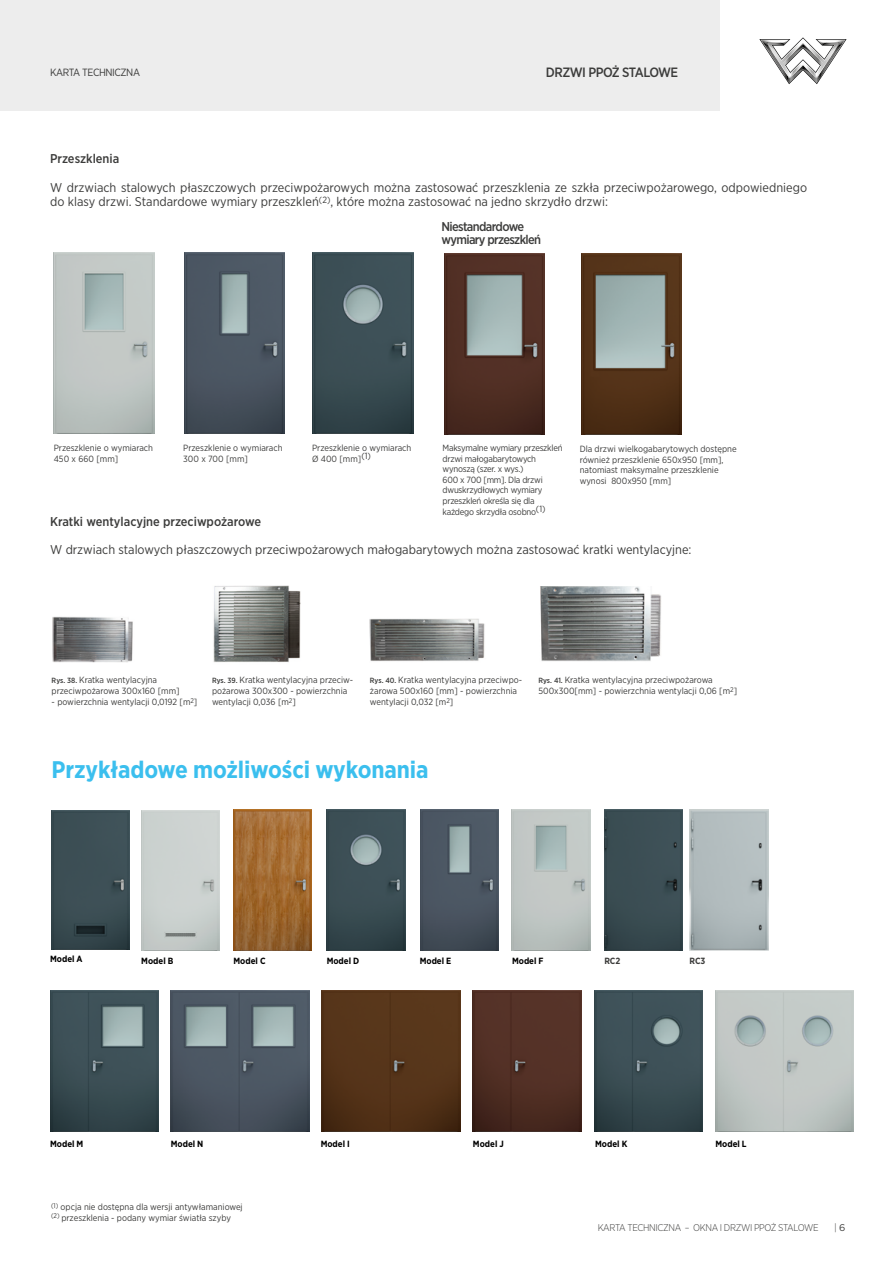
<style>
.page{position:relative;width:893px;height:1263px;background:#fff}
.page>*{position:absolute;margin:0;border:0;box-sizing:border-box;transform-origin:0 0}
.t1{font:700 24px "Gotham Narrow";letter-spacing:-.005em;color:#3bbfee}
.t2{font:500 13.5px "Gotham Narrow";letter-spacing:-.04em;color:#3c3c3b}
.t3{font:12.75px/14.2px "Gotham Narrow";color:#3c3c3b}
.t4{font:500 12.75px "Gotham Narrow";letter-spacing:-.015em;color:#3c3c3b}
.t5{font:500 12.75px/13.5px "Gotham Narrow";letter-spacing:-.05em;color:#3c3c3b}
.t6{font:10.5px "Gotham Narrow";letter-spacing:-.04em;color:#3c3c3b}
.t7{font:300 9.75px "Gotham Narrow";letter-spacing:-.035em;color:#3c3c3b}
.t8{font:300 9.75px "Gotham";color:#3c3c3b}
.t9{font:9px/10.8px "Gotham Narrow";color:#3c3c3b}
.t10{font:9px/10.5px "Gotham Narrow";letter-spacing:-.025em;color:#3c3c3b}
.t11{font:700 9px "Gotham Narrow";color:#000}
.t12{font:700 9px "Gotham Narrow";color:#3c3c3b}
.s1{font-weight:500;font-size:7.5px}
.s2{font-weight:400}
</style>
<div class="page">
<div style="left:0;top:0;width:721px;height:111px;background:#ededed"></div>
<svg style="left:759px;top:37px;width:88px;height:47px"></svg>
<img style="left:54px;top:253px;width:100px;height:181px">
<img style="left:184px;top:253px;width:101px;height:181px">
<img style="left:444px;top:254px;width:101px;height:181px">
<img style="left:313px;top:253px;width:100px;height:181px">
<img style="left:581px;top:254px;width:101px;height:180px">
<img style="left:213px;top:585px;width:88px;height:77px">
<img style="left:52px;top:616px;width:81px;height:47px">
<img style="left:370px;top:618px;width:115px;height:43px">
<img style="left:540px;top:587px;width:121px;height:74px">
<img style="left:689px;top:810px;width:80px;height:140px">
<img style="left:604px;top:810px;width:78px;height:140px">
<img style="left:234px;top:809px;width:78px;height:141px">
<img style="left:327px;top:809px;width:78px;height:141px">
<img style="left:420px;top:809px;width:78px;height:141px">
<img style="left:512px;top:809px;width:78px;height:141px">
<img style="left:141px;top:810px;width:79px;height:141px">
<img style="left:52px;top:810px;width:77px;height:139px">
<img style="left:715px;top:990px;width:139px;height:142px">
<img style="left:50px;top:990px;width:108px;height:142px">
<img style="left:171px;top:990px;width:138px;height:142px">
<img style="left:322px;top:990px;width:138px;height:142px">
<img style="left:473px;top:990px;width:108px;height:142px">
<img style="left:594px;top:990px;width:108px;height:142px">
<p class="t6" style="left:50px;top:66px;width:91px">KARTA TECHNICZNA</p>
<h2 class="t2" style="left:546px;top:64px;width:134px">DRZWI PPOŻ STALOWE</h2>
<h3 class="t4" style="left:50px;top:151px;width:71px">Przeszklenia</h3>
<h3 class="t3" style="left:50px;top:180px;width:758px">W drzwiach stalowych płaszczowych przeciwpożarowych można zastosować przeszklenia ze szkła przeciwpożarowego, odpowiedniego do klasy drzwi. Standardowe wymiary przeszkleń<sup>(2)</sup>, które można zastosować na jedno skrzydło drzwi:</h3>
<h3 class="t5" style="left:442px;top:219px;width:101px">Niestandardowe wymiary przeszkleń</h3>
<p class="t10" style="left:443px;top:443px;width:122px">Maksymalne wymiary przeszkleń drzwi małogabarytowych wynoszą (szer. x wys.)<br>600 x 700 [mm]. Dla drzwi dwuskrzydłowych wymiary przeszkleń określa się dla każdego skrzydła osobno(1)</p>
<p class="t9" style="left:54px;top:443px;width:101px">Przeszklenie o wymiarach<br>450 x 660 [mm]</p>
<p class="t9" style="left:183px;top:443px;width:101px">Przeszklenie o wymiarach<br>300 x 700 [mm]</p>
<p class="t9" style="left:580px;top:444px;width:158px">Dla drzwi wielkogabarytowych dostępne również przeszklenie 650x950 [mm], natomiast maksymalne przeszklenie wynosi 800x950 [mm]</p>
<p class="t9" style="left:312px;top:443px;width:101px">Przeszklenie o wymiarach<br>Ø 400 [mm](1)</p>
<h3 class="t4" style="left:50px;top:513px;width:212px">Kratki wentylacyjne przeciwpożarowe</h3>
<h3 class="t3" style="left:50px;top:542px;width:643px">W drzwiach stalowych płaszczowych przeciwpożarowych małogabarytowych można zastosować kratki wentylacyjne:</h3>
<p class="t9" style="left:52px;top:674px;width:130px"><span class="s1">Rys. 38.</span> Kratka wentylacyjna przeciwpożarowa 300x160 [mm]</p>
<p class="t9" style="left:52px;top:696px;width:147px">- powierzchnia wentylacji 0,0192 [m<sup>2</sup>]</p>
<p class="t9" style="left:212px;top:674px;width:143px"><span class="s1">Rys. 39.</span> Kratka wentylacyjna przeciw&shy;pożarowa 300x300 - powierzchnia wentylacji 0,036 [m<sup>2</sup>]</p>
<p class="t9" style="left:538px;top:674px;width:200px"><span class="s1">Rys. 41.</span> Kratka wentylacyjna przeciwpożarowa<br>500x300[mm] - powierzchnia wentylacji 0,06 [m<sup>2</sup>]</p>
<p class="t9" style="left:370px;top:674px;width:154px"><span class="s1">Rys. 40.</span> Kratka wentylacyjna przeciwpo&shy;żarowa 500x160 [mm] - powierzchnia wentylacji 0,032 [m<sup>2</sup>]</p>
<h1 class="t1" style="left:52px;top:755px;width:379px">Przykładowe możliwości wykonania</h1>
<p class="t11" style="left:50px;top:953px;width:34px">Model A</p>
<p class="t11" style="left:141px;top:955px;width:34px">Model B</p>
<p class="t11" style="left:234px;top:955px;width:34px">Model C</p>
<p class="t11" style="left:327px;top:955px;width:34px">Model D</p>
<p class="t11" style="left:420px;top:955px;width:33px">Model E</p>
<p class="t11" style="left:512px;top:955px;width:33px">Model F</p>
<p class="t12" style="left:604px;top:955px;width:18px">RC2</p>
<p class="t12" style="left:689px;top:955px;width:18px">RC3</p>
<p class="t11" style="left:50px;top:1138px;width:35px">Model M</p>
<p class="t11" style="left:171px;top:1138px;width:34px">Model N</p>
<p class="t11" style="left:321px;top:1138px;width:31px">Model I</p>
<p class="t11" style="left:473px;top:1138px;width:32px">Model J</p>
<p class="t11" style="left:595px;top:1138px;width:34px">Model K</p>
<p class="t11" style="left:715px;top:1138px;width:33px">Model L</p>
<p class="t9" style="left:51px;top:1201px;width:193px"><sup>(1)</sup> opcja nie dostępna dla wersji antywłamaniowej <sup>(2)</sup> przeszklenia - podany wymiar światła szyby</p>
<p class="t7" style="left:598px;top:1222px;width:222px">KARTA TECHNICZNA – OKNA I DRZWI PPOŻ STALOWE</p>
<p class="t8" style="left:834px;top:1221px;width:13px">| <span class="s2">6</span></p>
</div>
